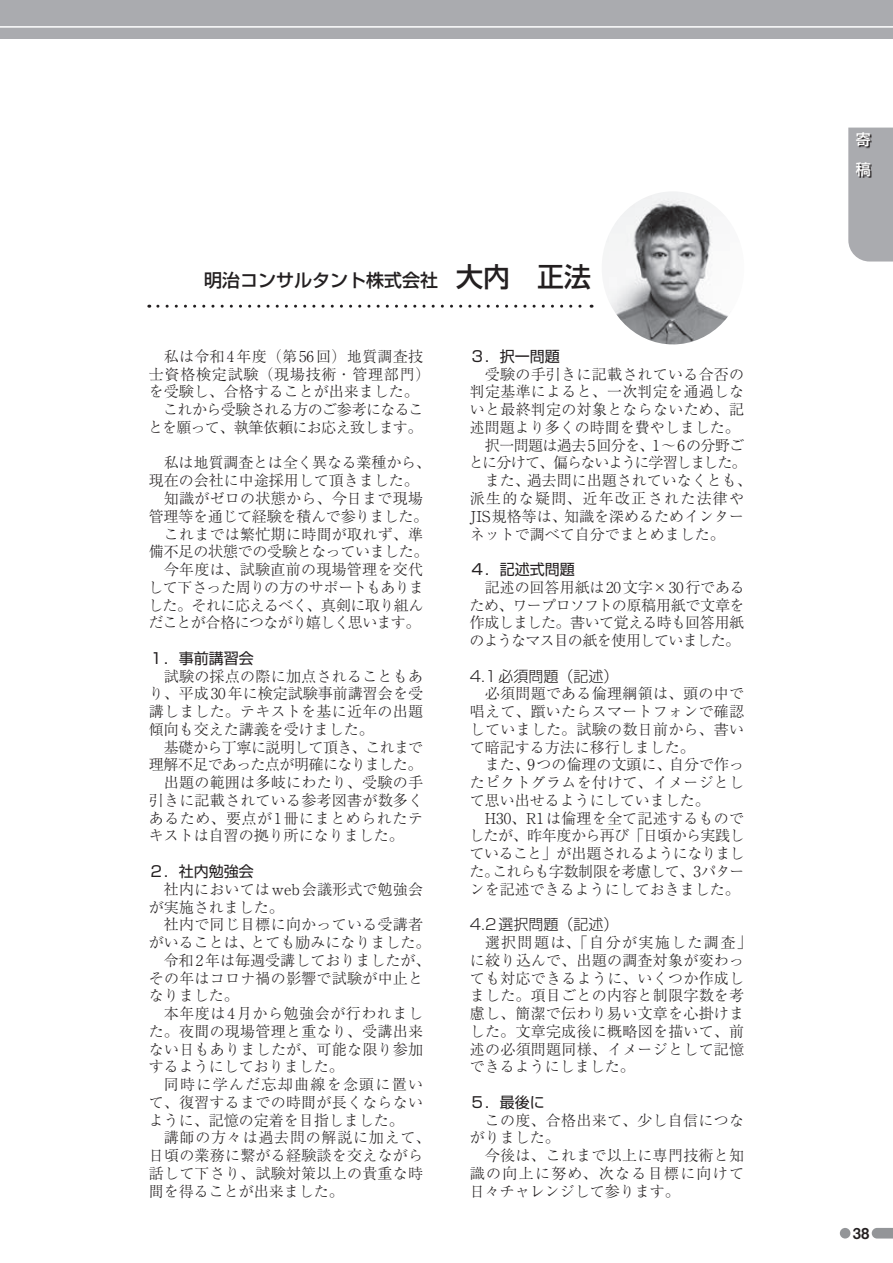
<style>
.page{position:relative;width:893px;height:1263px;background:#fff}
.page>*{position:absolute;margin:0;border:0;box-sizing:border-box;transform-origin:0 0}
.t1{font:500 18px "Shin Go Pr 6 N";color:#231f20}
.t2{font:300 15px/17.7px "Ryumin Pr 6 N";letter-spacing:.01em;color:#231f20;text-align:justify}
.t3{font:300 15px "Ryumin Pr 6 N";letter-spacing:-.035em;color:#231f20}
.t4{font:300 15px "Ryumin Pr 6 N";letter-spacing:-.04em;color:#231f20}
.t5{font:300 15px "Ryumin Pr 6 N";letter-spacing:.05em;color:#231f20}
.t6{font:300 15px "Ryumin Pr 6 N";letter-spacing:.035em;color:#231f20}
.t7{font:300 15px "Ryumin Pr 6 N";letter-spacing:.085em;color:#231f20}
.t8{font:15px "Shin Go Pr 6 N";color:#231f20}
.t9{font:300 15px "Shin Go Pr 6 N";color:#231f20}
.t10{font:300 15px "Ryumin Pr 6 N";letter-spacing:-.085em;color:#231f20}
.t11{font:300 15px "Ryumin Pr 6 N";letter-spacing:-.02em;color:#231f20}
.t12{font:300 15px "Ryumin Pr 6 N";letter-spacing:-.015em;color:#231f20}
.t13{font:300 15px "Ryumin Pr 6 N";letter-spacing:-.03em;color:#231f20}
.t14{font:300 15px "Ryumin Pr 6 N";letter-spacing:-.055em;color:#231f20}
.t15{font:300 15px "Ryumin Pr 6 N";letter-spacing:-.045em;color:#231f20}
.t16{font:300 15px "Ryumin Pr 6 N";letter-spacing:-.01em;color:#231f20}
.t17{font:500 15px/30px "Shin Go Pr 6 N";color:#fff}
.t18{font:15px "Midashi Go Pr 6 N MB31";color:#231f20}
.s1{font-size:27px}
</style>
<div class="page">
<div style="left:0;top:0;width:893px;height:38px;background:#aaabaf"></div>
<hr style="left:0;top:26px;width:893px;height:2px;background:#fff">
<div style="left:848px;top:128px;width:45px;height:133px;background:#aaabaf"></div>
<svg style="left:857px;top:134px;width:15px;height:44px"></svg>
<svg style="left:158px;top:305px;width:434px;height:3px"></svg>
<img style="left:603px;top:192px;width:125px;height:152px">
<svg style="left:872px;top:1228px;width:21px;height:10px"></svg>
<div style="left:840px;top:1228px;width:10px;height:10px;background:#939598;border-radius:50%"></div>
<p class="t1" style="left:204px;top:265px;width:388px">明治コンサルタント株式会社　<span class="s1">大内　正法</span></p>
<p class="t2" style="left:164px;top:347px;width:261px">私は令和4年度（第56回）地質調査技</p>
<p class="t5" style="left:149px;top:362px;width:283px">士資格検定試験（現場技術・管理部門）</p>
<p class="t2" style="left:149px;top:382px;width:271px">を受験し、合格することが出来ました。</p>
<p class="t15" style="left:163px;top:398px;width:262px">これから受験される方のご参考になるこ</p>
<p class="t4" style="left:148px;top:416px;width:276px">とを願って、執筆依頼にお応え致します。</p>
<p class="t16" style="left:164px;top:451px;width:269px">私は地質調査とは全く異なる業種から、</p>
<p class="t2" style="left:149px;top:471px;width:271px">現在の会社に中途採用して頂きました。</p>
<p class="t2" style="left:164px;top:489px;width:261px">知識がゼロの状態から、今日まで現場</p>
<p class="t11" style="left:149px;top:504px;width:281px">管理等を通じて経験を積んで参りました。</p>
<p class="t2" style="left:164px;top:524px;width:261px">これまでは繁忙期に時間が取れず、準</p>
<p class="t12" style="left:149px;top:540px;width:281px">備不足の状態での受験となっていました。</p>
<p class="t2" style="left:164px;top:560px;width:261px">今年度は、試験直前の現場管理を交代</p>
<p class="t13" style="left:148px;top:575px;width:277px">して下さった周りの方のサポートもありま</p>
<p class="t3" style="left:148px;top:593px;width:277px">した。それに応えるべく、真剣に取り組ん</p>
<p class="t14" style="left:148px;top:611px;width:273px">だことが合格につながり嬉しく思います。</p>
<p class="t8" style="left:149px;top:646px;width:106px">１．事前講習会</p>
<p class="t2" style="left:149px;top:666px;width:276px;text-indent:15px">試験の採点の際に加点されることもあり、平成30年に検定試験事前講習会を受講しました。テキストを基に近年の出題傾向も交えた講義を受けました。</p>
<p class="t3" style="left:164px;top:735px;width:261px">基礎から丁寧に説明して頂き、これまで</p>
<p class="t3" style="left:149px;top:753px;width:275px">理解不足であった点が明確になりました。</p>
<p class="t2" style="left:164px;top:773px;width:261px">出題の範囲は多岐にわたり、受験の手</p>
<p class="t2" style="left:149px;top:791px;width:276px">引きに記載されている参考図書が数多く</p>
<p class="t6" style="left:149px;top:806px;width:276px">あるため、要点が1冊にまとめられたテ</p>
<p class="t2" style="left:149px;top:826px;width:256px">キストは自習の拠り所になりました。</p>
<p class="t8" style="left:149px;top:859px;width:106px">２．社内勉強会</p>
<p class="t2" style="left:149px;top:879px;width:276px;text-indent:15px">社内においてはweb会議形式で勉強会が実施されました。</p>
<p class="t2" style="left:164px;top:915px;width:261px">社内で同じ目標に向かっている受講者</p>
<p class="t2" style="left:149px;top:933px;width:283px">がいることは、とても励みになりました。</p>
<p class="t2" style="left:164px;top:950px;width:268px">令和2年は毎週受講しておりましたが、</p>
<p class="t2" style="left:149px;top:968px;width:276px">その年はコロナ禍の影響で試験が中止と</p>
<p class="t2" style="left:149px;top:986px;width:91px">なりました。</p>
<p class="t6" style="left:164px;top:1002px;width:261px">本年度は4月から勉強会が行われまし</p>
<p class="t2" style="left:149px;top:1021px;width:276px">た。夜間の現場管理と重なり、受講出来</p>
<p class="t2" style="left:149px;top:1039px;width:276px">ない日もありましたが、可能な限り参加</p>
<p class="t2" style="left:149px;top:1057px;width:196px">するようにしておりました。</p>
<p class="t7" style="left:164px;top:1073px;width:261px">同時に学んだ忘却曲線を念頭に置い</p>
<p class="t2" style="left:149px;top:1092px;width:276px">て、復習するまでの時間が長くならない</p>
<p class="t2" style="left:149px;top:1110px;width:256px">ように、記憶の定着を目指しました。</p>
<p class="t5" style="left:164px;top:1126px;width:268px">講師の方々は過去問の解説に加えて、</p>
<p class="t2" style="left:149px;top:1146px;width:276px">日頃の業務に繋がる経験談を交えながら</p>
<p class="t2" style="left:149px;top:1163px;width:276px">話して下さり、試験対策以上の貴重な時</p>
<p class="t2" style="left:149px;top:1181px;width:196px">間を得ることが出来ました。</p>
<p class="t8" style="left:470px;top:344px;width:91px">３．択一問題</p>
<p class="t2" style="left:485px;top:364px;width:261px">受験の手引きに記載されている合否の</p>
<p class="t2" style="left:470px;top:382px;width:276px">判定基準によると、一次判定を通過しな</p>
<p class="t2" style="left:470px;top:400px;width:276px">いと最終判定の対象とならないため、記</p>
<p class="t2" style="left:470px;top:418px;width:271px">述問題より多くの時間を費やしました。</p>
<p class="t4" style="left:485px;top:433px;width:261px">択一問題は過去5回分を、1～6の分野ご</p>
<p class="t10" style="left:469px;top:451px;width:279px">とに分けて、偏らないように学習しました。</p>
<p class="t2" style="left:485px;top:471px;width:268px">また、過去問に出題されていなくとも、</p>
<p class="t7" style="left:470px;top:487px;width:276px">派生的な疑問、近年改正された法律や</p>
<p class="t2" style="left:470px;top:506px;width:276px">JIS規格等は、知識を深めるためインター</p>
<p class="t2" style="left:470px;top:524px;width:256px">ネットで調べて自分でまとめました。</p>
<p class="t8" style="left:470px;top:557px;width:106px">４．記述式問題</p>
<p class="t2" style="left:470px;top:577px;width:277px;text-indent:15px">記述の回答用紙は20文字×30行であるため、ワープロソフトの原稿用紙で文章を作成しました。書いて覚える時も回答用紙のようなマス目の紙を使用していました。</p>
<p class="t9" style="left:470px;top:664px;width:150px">4.1必須問題（記述）</p>
<p class="t2" style="left:470px;top:684px;width:276px;text-indent:15px">必須問題である倫理綱領は、頭の中で唱えて、躓いたらスマートフォンで確認していました。試験の数日前から、書いて暗記する方法に移行しました。</p>
<p class="t2" style="left:470px;top:755px;width:276px;text-indent:15px">また、9つの倫理の文頭に、自分で作ったピクトグラムを付けて、イメージとして思い出せるようにしていました。</p>
<p class="t2" style="left:469px;top:808px;width:277px;text-indent:16px">H30、R1は倫理を全て記述するものでしたが、昨年度から再び「日頃から実践していること」が出題されるようになりました。これらも字数制限を考慮して、3パターンを記述できるようにしておきました。</p>
<p class="t9" style="left:470px;top:912px;width:150px">4.2選択問題（記述）</p>
<p class="t2" style="left:470px;top:933px;width:283px;text-align:left;text-indent:15px">選択問題は、「自分が実施した調査」に絞り込んで、出題の調査対象が変わっても対応できるように、いくつか作成しました。項目ごとの内容と制限字数を考慮し、簡潔で伝わり易い文章を心掛けました。文章完成後に概略図を描いて、前述の必須問題同様、イメージとして記憶できるようにしました。</p>
<p class="t8" style="left:470px;top:1090px;width:76px">５．最後に</p>
<p class="t2" style="left:470px;top:1110px;width:276px;text-indent:15px">この度、合格出来て、少し自信につながりました。</p>
<p class="t2" style="left:470px;top:1146px;width:276px;text-indent:15px">今後は、これまで以上に専門技術と知識の向上に努め、次なる目標に向けて日々チャレンジして参ります。</p>
<p class="t17" style="left:856px;top:123px;width:16px">寄稿</p>
<p class="t18" style="left:853px;top:1221px;width:18px">38</p>
</div>
